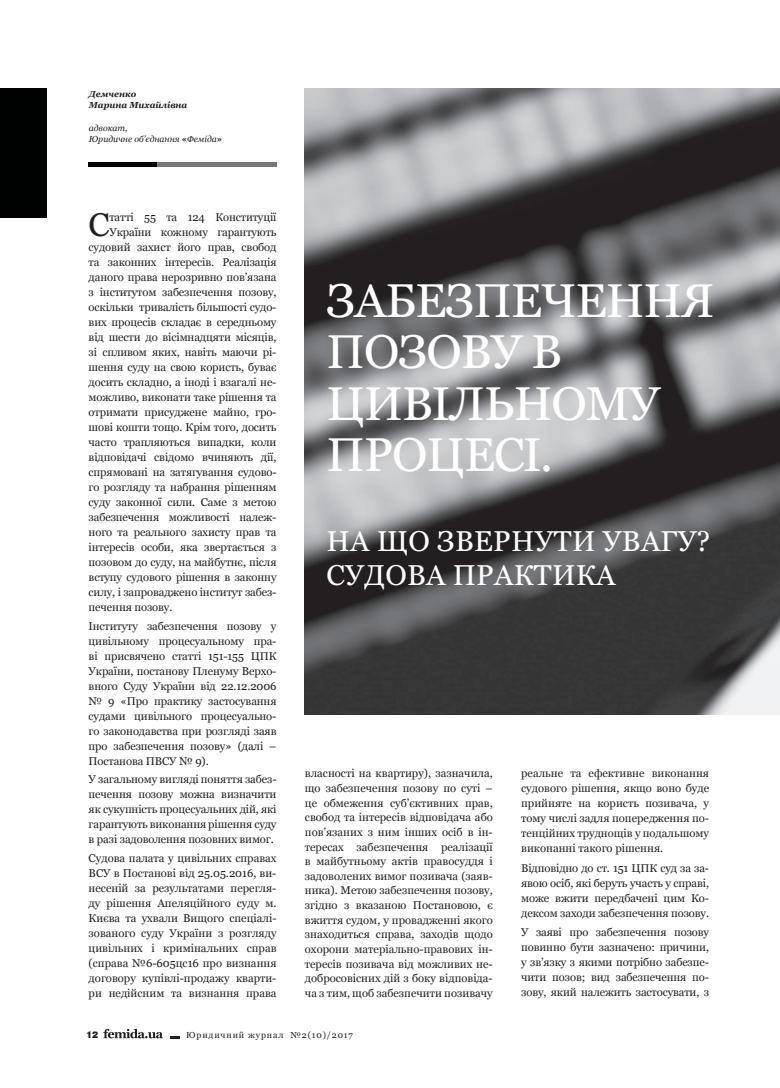
<style>
.page{position:relative;width:780px;height:1088px;background:#fff}
.page>*{position:absolute;margin:0;border:0;box-sizing:border-box;transform-origin:0 0}
.t1{font:47.5px/51.2px "Georgia";letter-spacing:-.02em;color:#fff}
.t2{font:32.88px "Georgia";color:#231f20}
.t3{font:28.75px "Georgia";letter-spacing:.01em;color:#fff}
.t4{font:11.25px/15px "Georgia";letter-spacing:-.01em;color:#231f20;text-align:justify}
.t5{font:italic 8.75px/11.2px "Georgia";color:#231f20}
.t6{font:8.75px "Georgia";letter-spacing:.1em;color:#231f20}
.t7{font:italic 700 8.75px/11.2px "Georgia";color:#231f20}
.t8{font:900 8.75px "Pragmatica";color:#231f20}
.s1{font-weight:700;font-style:normal}
</style>
<div class="page">
<svg style="left:170px;top:1036px;width:10px;height:2px"></svg>
<svg style="left:103px;top:1029px;width:60px;height:9px"></svg>
<hr style="left:89px;top:163px;width:69px;height:4px;background:#000101">
<hr style="left:157px;top:163px;width:119px;height:4px;background:#76787b">
<img style="left:305px;top:89px;width:475px;height:625px">
<div style="left:0;top:89px;width:47px;height:129px;background:#000101"></div>
<p class="t7" style="left:89px;top:88px;width:100px">Демченко<br>Марина Михайлівна</p>
<p class="t5" style="left:89px;top:122px;width:135px">адвокат,<br>Юридичне об’єднання <span class="s1">«</span>Феміда<span class="s1">»</span></p>
<h2 class="t2" style="left:89px;top:205px;width:23px">С</h2>
<p class="t4" style="left:109px;top:210px;width:169px">татті 55 та 124 Конституції</p>
<p class="t4" style="left:109px;top:225px;width:168px">України кожному гарантують</p>
<p class="t4" style="left:89px;top:240px;width:189px">судовий захист його прав, свобод</p>
<p class="t4" style="left:89px;top:255px;width:189px">та законних інтересів. Реалізація</p>
<p class="t4" style="left:89px;top:270px;width:189px">даного права нерозривно пов’язана</p>
<p class="t4" style="left:89px;top:285px;width:189px">з інститутом забезпечення позову,</p>
<p class="t4" style="left:89px;top:300px;width:189px">оскільки тривалість більшості судо-</p>
<p class="t4" style="left:89px;top:315px;width:189px">вих процесів складає в середньому</p>
<p class="t4" style="left:89px;top:330px;width:189px">від шести до вісімнадцяти місяців,</p>
<p class="t4" style="left:89px;top:345px;width:189px">зі спливом яких, навіть маючи рі-</p>
<p class="t4" style="left:89px;top:360px;width:189px">шення суду на свою користь, буває</p>
<p class="t4" style="left:89px;top:375px;width:189px">досить складно, а іноді і взагалі не-</p>
<p class="t4" style="left:89px;top:390px;width:189px">можливо, виконати таке рішення та</p>
<p class="t4" style="left:89px;top:405px;width:189px">отримати присуджене майно, гро-</p>
<p class="t4" style="left:89px;top:420px;width:189px">шові кошти тощо. Крім того, досить</p>
<p class="t4" style="left:89px;top:435px;width:189px">часто трапляються випадки, коли</p>
<p class="t4" style="left:89px;top:450px;width:189px">відповідачі свідомо вчиняють дії,</p>
<p class="t4" style="left:89px;top:465px;width:189px">спрямовані на затягування судово-</p>
<p class="t4" style="left:89px;top:480px;width:189px">го розгляду та набрання рішенням</p>
<p class="t4" style="left:89px;top:495px;width:189px">суду законної сили. Саме з метою</p>
<p class="t4" style="left:89px;top:510px;width:189px">забезпечення можливості належ-</p>
<p class="t4" style="left:89px;top:525px;width:189px">ного та реального захисту прав та</p>
<p class="t4" style="left:89px;top:540px;width:189px">інтересів особи, яка звертається з</p>
<p class="t4" style="left:89px;top:555px;width:189px">позовом до суду, на майбутнє, після</p>
<p class="t4" style="left:89px;top:570px;width:190px">вступу судового рішення в законну</p>
<p class="t4" style="left:89px;top:585px;width:189px">силу, і запроваджено інститут забез-</p>
<p class="t4" style="left:89px;top:600px;width:85px">печення позову.</p>
<p class="t4" style="left:89px;top:618px;width:190px">Інституту забезпечення позову у цивільному процесуальному пра&shy;ві присвячено статті 151-155 ЦПК України, постанову Пленуму Верхо&shy;вного Суду України від 22.12.2006 № 9 «Про практику застосування судами цивільного процесуально&shy;го законодавства при розгляді заяв про забезпечення позову» (далі – Постанова ПВСУ № 9).</p>
<p class="t4" style="left:89px;top:772px;width:190px">У загальному вигляді поняття забез&shy;печення позову можна визначити як сукупність процесуальних дій, які гарантують виконання рішення суду в разі задоволення позовних вимог.</p>
<p class="t4" style="left:89px;top:850px;width:190px">Судова палата у цивільних справах ВСУ в Постанові від 25.05.2016, ви&shy;несеній за результатами перегля&shy;ду рішення Апеляційного суду м.<br>Києва та ухвали Вищого спеціалі&shy;зованого суду України з розгляду цивільних і кримінальних справ (справа №6-605цс16 про визнання договору купівлі-продажу кварти&shy;ри недійсним та визнання права</p>
<h1 class="t1" style="left:326px;top:276px;width:60px">ЗАБЕ</h1>
<h1 class="t1" style="left:445px;top:276px;width:100px">ЗПЕЧЕНН</h1>
<h1 class="t1" style="left:681px;top:276px;width:35px">Я</h1>
<h1 class="t1" style="left:326px;top:327px;width:237px">ПОЗОВУ В<br>ЦИВІЛЬН</h1>
<h1 class="t1" style="left:326px;top:379px;width:298px;text-indent:225px">ОМУ<br>ПРОЦЕСІ.</h1>
<h3 class="t3" style="left:326px;top:524px;width:169px">НА ЩО ЗВЕРНУТИ</h3>
<h3 class="t3" style="left:602px;top:524px;width:59px">УВАГУ</h3>
<h3 class="t3" style="left:696px;top:524px;width:15px">?</h3>
<h3 class="t3" style="left:326px;top:557px;width:292px">СУД ОВА ПРАКТИ КА</h3>
<p class="t4" style="left:305px;top:766px;width:190px;line-height:14.6px">власності на квартиру), зазначила, що забезпечення позову по суті – це обмеження суб’єктивних прав, свобод та інтересів відповідача або пов’язаних з ним інших осіб в ін&shy;тересах забезпечення реалізації в майбутньому актів правосуддя і задоволених вимог позивача (заяв&shy;ника). Метою забезпечення позову, згідно з вказаною Постановою, є вжиття судом, у провадженні якого знаходиться справа, заходів щодо охорони матеріально-правових ін&shy;тересів позивача від можливих не&shy;добросовісних дій з боку відповіда&shy;ча з тим, щоб забезпечити позивачу</p>
<p class="t4" style="left:521px;top:766px;width:190px">реальне та ефективне виконання судового рішення, якщо воно буде прийняте на користь позивача, у тому числі задля попередження по&shy;тенційних труднощів у подальшому виконанні такого рішення.</p>
<p class="t4" style="left:521px;top:860px;width:189px">Відповідно до ст. 151 ЦПК суд за за&shy;явою осіб, які беруть участь у справі, може вжити передбачені цим Ко&shy;дексом заходи забезпечення позову.</p>
<p class="t4" style="left:521px;top:925px;width:190px">У заяві про забезпечення позову повинно бути зазначено: причини, у зв’язку з якими потрібно забезпе&shy;чити позов; вид забезпечення по&shy;зову, який належить застосувати, з</p>
<p class="t8" style="left:86px;top:1030px;width:14px">12</p>
<p class="t6" style="left:186px;top:1030px;width:168px">юридичний журнал №2(10)/2017</p>
</div>
